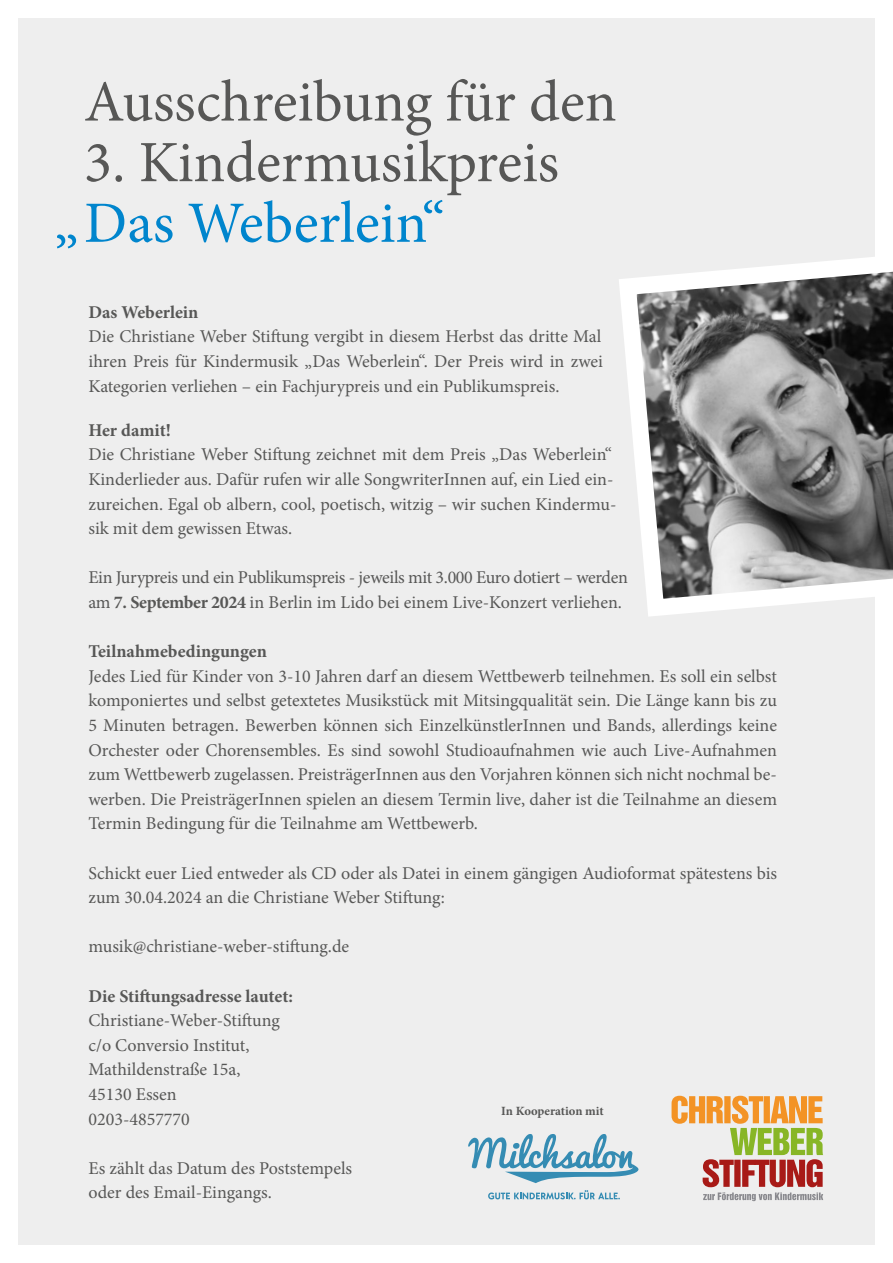
<style>
.page{position:relative;width:893px;height:1263px;background:#fff}
.page>*{position:absolute;margin:0;border:0;box-sizing:border-box;transform-origin:0 0}
.t1{font:58.5px "Minion Pro";letter-spacing:-.005em;color:#575756}
.t2{font:58.5px "Minion Pro";color:#0085cd}
.t3{font:18px/24.6px "Minion Pro";color:#575756}
.t4{font:18px/24.6px "Minion Pro";letter-spacing:-.02em;color:#575756}
.t5{font:700 18px "Minion Pro";color:#575756}
.t6{font:700 12.6px "Minion Pro";letter-spacing:-.005em;color:#575756}
.s1{font-weight:700}
</style>
<div class="page">
<div style="left:9px;top:9px;width:875px;height:1245px;background:#eee"></div>
<div style="left:0;top:0;width:893px;height:1263px;border:18px solid #fff"></div>
<svg style="left:619px;top:240px;width:274px;height:386px"></svg>
<svg style="left:671px;top:1096px;width:152px;height:105px"></svg>
<svg style="left:468px;top:1134px;width:171px;height:49px"></svg>
<svg style="left:488px;top:1190px;width:132px;height:9px"></svg>
<h1 class="t1" style="left:84px;top:63px;width:534px">Ausschreibung für den</h1>
<h1 class="t1" style="left:84px;top:123px;width:477px">3. Kindermusikpreis</h1>
<h1 class="t2" style="left:54px;top:184px;width:392px">„Das Weberlein“</h1>
<p class="t5" style="left:88px;top:299px;width:111px">Das Weberlein</p>
<p class="t3" style="left:88px;top:324px;width:516px;text-align:justify">Die Christiane Weber Stiftung vergibt in diesem Herbst das dritte Mal ihren Preis für Kindermusik „Das Weberlein“. Der Preis wird in zwei Kategorien verliehen – ein Fachjurypreis und ein Publikumspreis.</p>
<p class="t5" style="left:88px;top:417px;width:84px">Her damit!</p>
<p class="t3" style="left:88px;top:442px;width:530px">Die Christiane Weber Stiftung zeichnet mit dem Preis „Das Weberlein“ Kinderlieder aus. Dafür rufen wir alle SongwriterInnen auf, ein Lied ein&shy;zureichen. Egal ob albern, cool, poetisch, witzig – wir suchen Kindermu&shy;sik mit dem gewissen Etwas.</p>
<p class="t4" style="left:88px;top:565px;width:541px">Ein Jurypreis und ein Publikumspreis - jeweils mit 3.000 Euro dotiert – werden am <span class="s1">7. September 2024</span> in Berlin im Lido bei einem Live-Konzert verliehen.</p>
<p class="t5" style="left:88px;top:639px;width:180px">Teilnahmebedingungen</p>
<p class="t3" style="left:88px;top:664px;width:690px;text-align:justify">Jedes Lied für Kinder von 3-10 Jahren darf an diesem Wettbewerb teilnehmen. Es soll ein selbst komponiertes und selbst getextetes Musikstück mit Mitsingqualität sein. Die Länge kann bis zu 5 Minuten betragen. Bewerben können sich EinzelkünstlerInnen und Bands, allerdings keine Orchester oder Chorensembles. Es sind sowohl Studioaufnahmen wie auch Live-Aufnahmen zum Wettbewerb zugelassen. PreisträgerInnen aus den Vorjahren können sich nicht nochmal be&shy;werben. Die PreisträgerInnen spielen an diesem Termin live, daher ist die Teilnahme an diesem Termin Bedingung für die Teilnahme am Wettbewerb.</p>
<p class="t3" style="left:88px;top:861px;width:690px">Schickt euer Lied entweder als CD oder als Datei in einem gängigen Audioformat spätestens bis zum 30.04.2024 an die Christiane Weber Stiftung:</p>
<p class="t3" style="left:88px;top:934px;width:262px">musik@christiane-weber-stiftung.de</p>
<p class="t5" style="left:88px;top:983px;width:206px">Die Stiftungsadresse lautet:</p>
<p class="t3" style="left:88px;top:1008px;width:193px">Christiane-Weber-Stiftung c/o Conversio Institut,<br>Mathildenstraße 15a,<br>45130 Essen<br>0203-4857770</p>
<p class="t3" style="left:88px;top:1156px;width:265px">Es zählt das Datum des Poststempels oder des Email-Eingangs.</p>
<p class="t6" style="left:501px;top:1102px;width:104px">In Kooperation mit</p>
</div>
